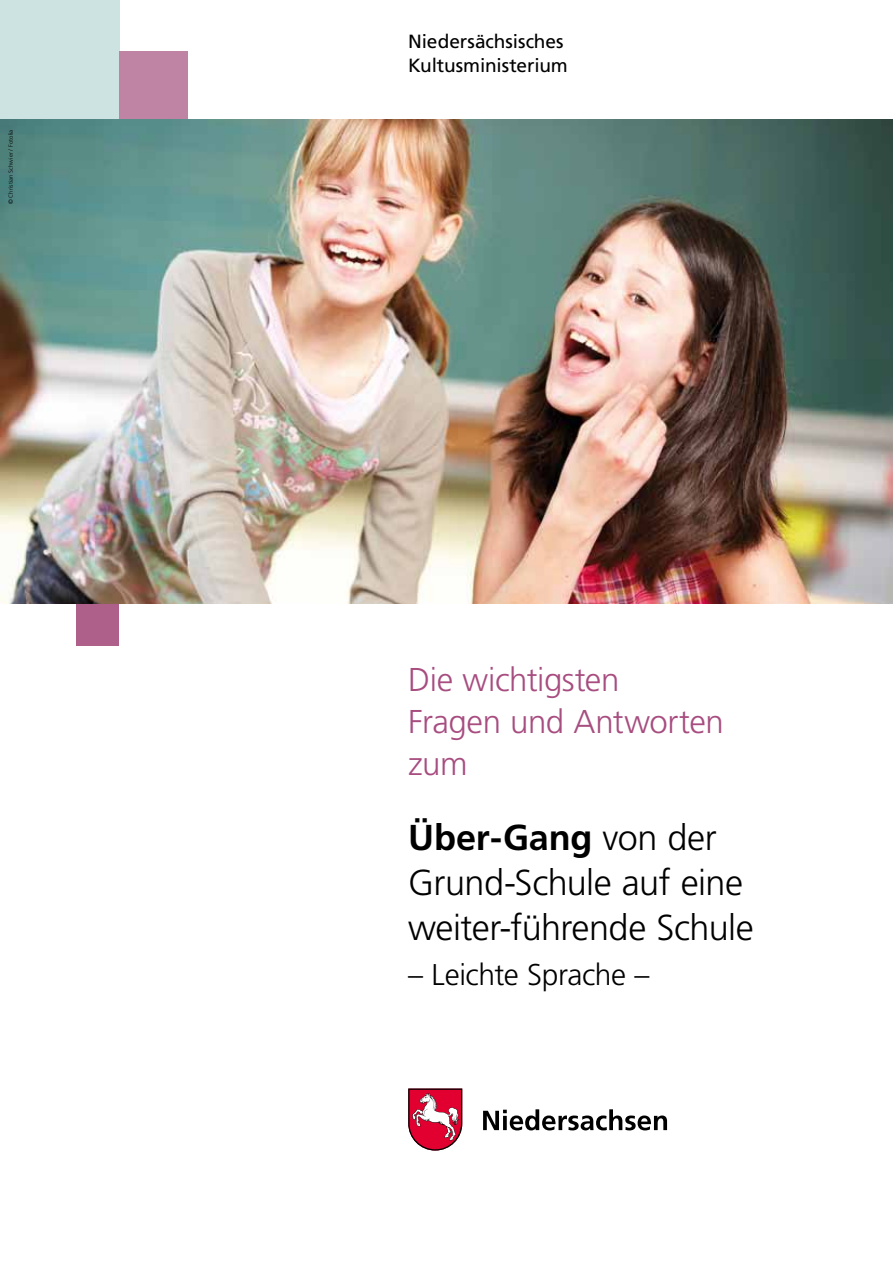
<style>
.page{position:relative;width:893px;height:1263px;background:#fff}
.page>*{position:absolute;margin:0;border:0;box-sizing:border-box;transform-origin:0 0}
.t1{font:300 36px/45px "Frutiger LT Std";letter-spacing:-.015em;color:#000}
.t2{font:300 33px/42px "Frutiger LT Std";letter-spacing:-.015em;color:#a74d80}
.t3{font:300 30px "Frutiger LT Std";letter-spacing:-.015em;color:#000}
.t4{font:19.05px/23.9px "Frutiger";letter-spacing:-.005em;color:#000}
.t5{font:300 6px "Frutiger LT Std";letter-spacing:.015em;color:#000}
.s1{font-weight:700}
</style>
<div class="page">
<div style="left:0;top:0;width:119px;height:119px;background:#cde3e1"></div>
<div style="left:119px;top:51px;width:68px;height:68px;background:#bf84a4"></div>
<div style="left:77px;top:604px;width:42px;height:42px;background:#ae608b"></div>
<img style="left:0;top:119px;width:893px;height:485px">
<svg style="left:483px;top:1109px;width:184px;height:21px"></svg>
<svg style="left:408px;top:1088px;width:54px;height:62px"></svg>
<p class="t5" style="left:7px;top:204px;width:76px;rotate:-90deg">© Christian Schwier / Fotolia</p>
<p class="t4" style="left:408px;top:30px;width:161px">Niedersächsisches<br>Kultusministerium</p>
<p class="t2" style="left:408px;top:659px;width:317px">Die wichtigsten<br>Fragen und Antworten zum</p>
<p class="t1" style="left:408px;top:815px;width:347px"><span class="s1">Über-Gang</span> von der<br>Grund-Schule auf eine weiter-führende Schule</p>
<p class="t3" style="left:408px;top:957px;width:243px">– Leichte Sprache –</p>
</div>
